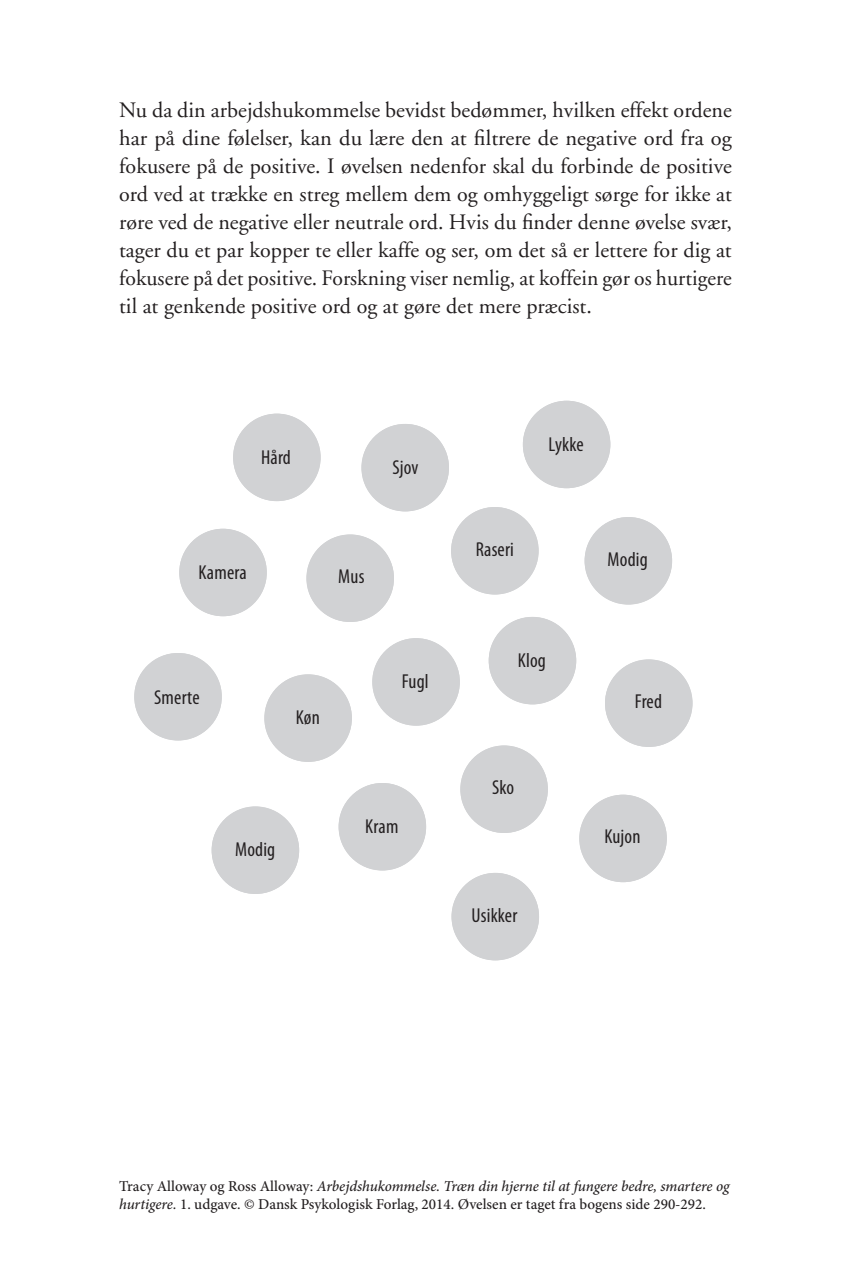
<style>
.page{position:relative;width:851px;height:1276px;background:#fff}
.page>*{position:absolute;margin:0;border:0;box-sizing:border-box;transform-origin:0 0}
.t1{font:22px/28px "Adobe Garamond";color:#231f20;text-align:justify}
.t2{font:condensed 20.2px "Myriad Pro";letter-spacing:.01em;color:#231f20}
.t3{font:500 15.2px/18.2px "Minion Pro";color:#231f20}
.s1{font-style:italic}
</style>
<div class="page">
<div style="left:361px;top:424px;width:88px;height:87px;background:#d1d2d4;border-radius:50%"></div>
<div style="left:451px;top:507px;width:87px;height:87px;background:#d1d2d4;border-radius:50%"></div>
<div style="left:584px;top:517px;width:88px;height:87px;background:#d1d2d4;border-radius:50%"></div>
<div style="left:233px;top:414px;width:87px;height:87px;background:#d1d2d4;border-radius:50%"></div>
<div style="left:179px;top:529px;width:88px;height:87px;background:#d1d2d4;border-radius:50%"></div>
<div style="left:306px;top:534px;width:88px;height:88px;background:#d1d2d4;border-radius:50%"></div>
<div style="left:372px;top:638px;width:87px;height:87px;background:#d1d2d4;border-radius:50%"></div>
<div style="left:264px;top:674px;width:88px;height:88px;background:#d1d2d4;border-radius:50%"></div>
<div style="left:212px;top:806px;width:87px;height:88px;background:#d1d2d4;border-radius:50%"></div>
<div style="left:338px;top:783px;width:88px;height:87px;background:#d1d2d4;border-radius:50%"></div>
<div style="left:460px;top:745px;width:87px;height:88px;background:#d1d2d4;border-radius:50%"></div>
<div style="left:579px;top:794px;width:87px;height:88px;background:#d1d2d4;border-radius:50%"></div>
<div style="left:451px;top:873px;width:88px;height:87px;background:#d1d2d4;border-radius:50%"></div>
<div style="left:488px;top:617px;width:88px;height:87px;background:#d1d2d4;border-radius:50%"></div>
<div style="left:605px;top:659px;width:87px;height:88px;background:#d1d2d4;border-radius:50%"></div>
<div style="left:134px;top:653px;width:88px;height:87px;background:#d1d2d4;border-radius:50%"></div>
<div style="left:523px;top:401px;width:87px;height:87px;background:#d1d2d4;border-radius:50%"></div>
<p class="t1" style="left:119px;top:96px;width:614px">Nu da din arbejdshukommelse bevidst bedømmer, hvilken effekt ordene har på dine følelser, kan du lære den at filtrere de negative ord fra og fokusere på de positive. I øvelsen nedenfor skal du forbinde de positive ord ved at trække en streg mellem dem og omhyggeligt sørge for ikke at røre ved de negative eller neutrale ord. Hvis du finder denne øvelse svær, tager du et par kopper te eller kaffe og ser, om det så er lettere for dig at fokusere på det positive. Forskning viser nemlig, at koffein gør os hurtigere til at genkende positive ord og at gøre det mere præcist.</p>
<p class="t2" style="left:261px;top:445px;width:31px">Hård</p>
<p class="t2" style="left:392px;top:455px;width:28px">Sjov</p>
<p class="t2" style="left:199px;top:560px;width:50px">Kamera</p>
<p class="t2" style="left:338px;top:564px;width:28px">Mus</p>
<p class="t2" style="left:154px;top:684px;width:47px">Smerte</p>
<p class="t2" style="left:296px;top:705px;width:26px">Køn</p>
<p class="t2" style="left:401px;top:669px;width:28px">Fugl</p>
<p class="t2" style="left:235px;top:837px;width:42px">Modig</p>
<p class="t2" style="left:365px;top:814px;width:35px">Kram</p>
<p class="t2" style="left:548px;top:432px;width:37px">Lykke</p>
<p class="t2" style="left:475px;top:537px;width:40px">Raseri</p>
<p class="t2" style="left:517px;top:648px;width:30px">Klog</p>
<p class="t2" style="left:492px;top:775px;width:24px">Sko</p>
<p class="t2" style="left:471px;top:903px;width:47px">Usikker</p>
<p class="t2" style="left:607px;top:547px;width:42px">Modig</p>
<p class="t2" style="left:634px;top:689px;width:29px">Fred</p>
<p class="t2" style="left:604px;top:824px;width:38px">Kujon</p>
<p class="t3" style="left:119px;top:1176px;width:612px">Tracy Alloway og Ross Alloway: <span class="s1">Arbejdshukommelse. Træn din hjerne til at fungere bedre, smartere og hurtigere.</span> 1. udgave. © Dansk Psykologisk Forlag, 2014. Øvelsen er taget fra bogens side 290-292.</p>
<p class="t1" style="left:106px;top:1176px;width:614px">eller dine elevers – arbejdshukommelse den kærlighed og omsorg, den</p>
</div>
